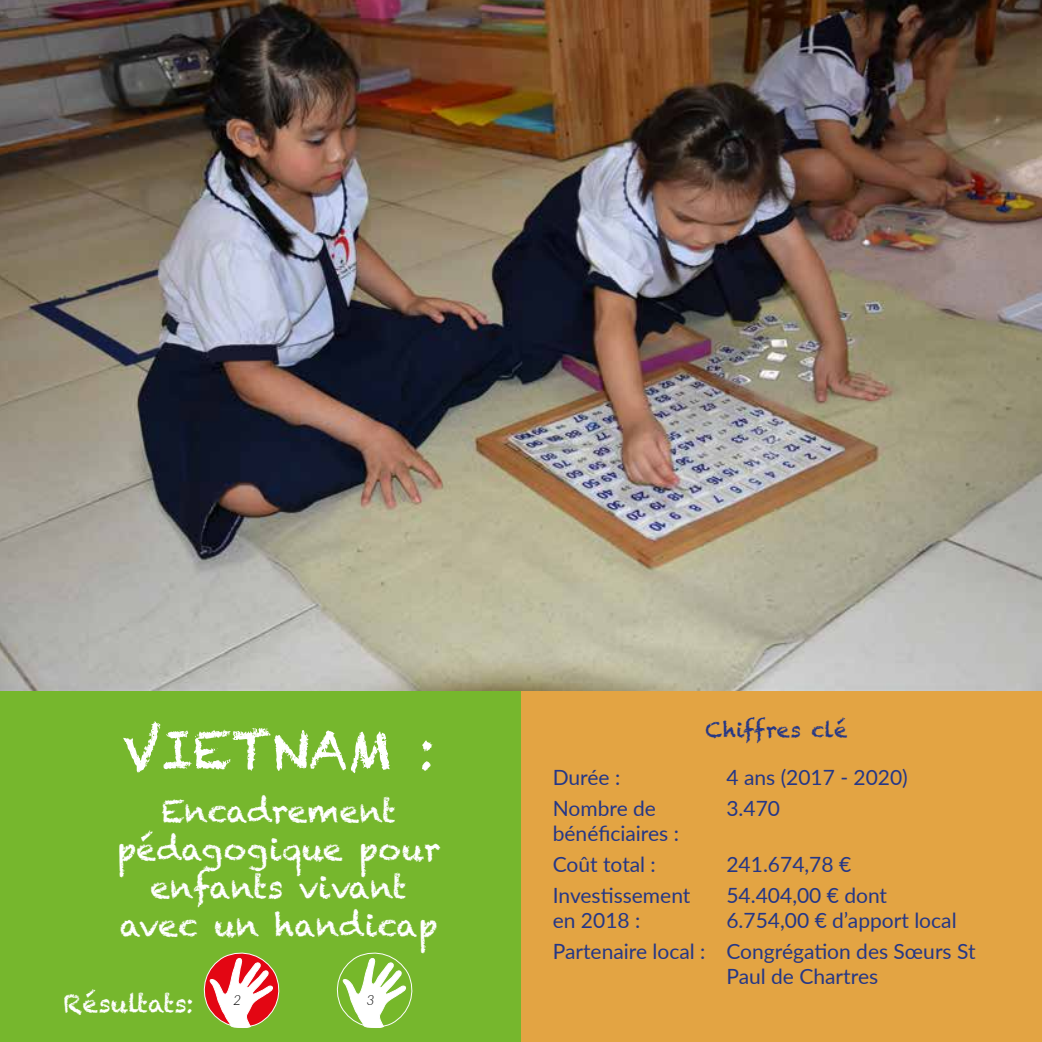
<style>
.page{position:relative;width:1042px;height:1042px;background:#fff}
.page>*{position:absolute;margin:0;border:0;box-sizing:border-box;transform-origin:0 0}
.t1{font:52.5px "Chalkduster";color:#fff}
.t2{font:31.5px/37.8px "Chalkduster";color:#fff;text-align:center}
.t3{font:24.5px "Chalkduster";color:#fff}
.t4{font:21px/25.2px "Lato";color:#253786}
.t5{font:21px "Chalkduster";color:#253786}
.t6{font:italic 300 14px "Lato";color:#000}
</style>
<div class="page">
<img style="left:0;top:0;width:1042px;height:691px">
<div style="left:0;top:691px;width:521px;height:351px;background:#76b72d"></div>
<div style="left:521px;top:691px;width:521px;height:351px;background:#e3a443"></div>
<svg style="left:203px;top:952px;width:77px;height:76px"></svg>
<svg style="left:336px;top:952px;width:77px;height:76px"></svg>
<h1 class="t1" style="left:122px;top:719px;width:314px">VIETNAM :</h1>
<h2 class="t2" style="left:117px;top:793px;width:325px">Encadrement pédagogique pour enfants vivant avec un handicap</h2>
<p class="t3" style="left:63px;top:989px;width:132px">Résultats:</p>
<p class="t6" style="left:233px;top:990px;width:10px">2</p>
<p class="t6" style="left:366px;top:990px;width:10px">3</p>
<p class="t5" style="left:705px;top:717px;width:144px">Chiffres clé</p>
<p class="t4" style="left:553px;top:763px;width:69px">Durée :</p>
<p class="t4" style="left:726px;top:763px;width:183px">4 ans (2017 - 2020)</p>
<p class="t4" style="left:553px;top:794px;width:128px">Nombre de bénéficiaires :</p>
<p class="t4" style="left:726px;top:794px;width:55px">3.470</p>
<p class="t4" style="left:553px;top:850px;width:105px">Coût total :</p>
<p class="t4" style="left:726px;top:850px;width:126px">241.674,78 €</p>
<p class="t4" style="left:553px;top:881px;width:139px">Investissement en 2018 :</p>
<p class="t4" style="left:726px;top:881px;width:232px">54.404,00 € dont<br>6.754,00 € d’apport local</p>
<p class="t4" style="left:726px;top:937px;width:250px;text-indent:-174px">Partenaire local : Congrégation des Sœurs St<br>Paul de Chartres</p>
</div>
